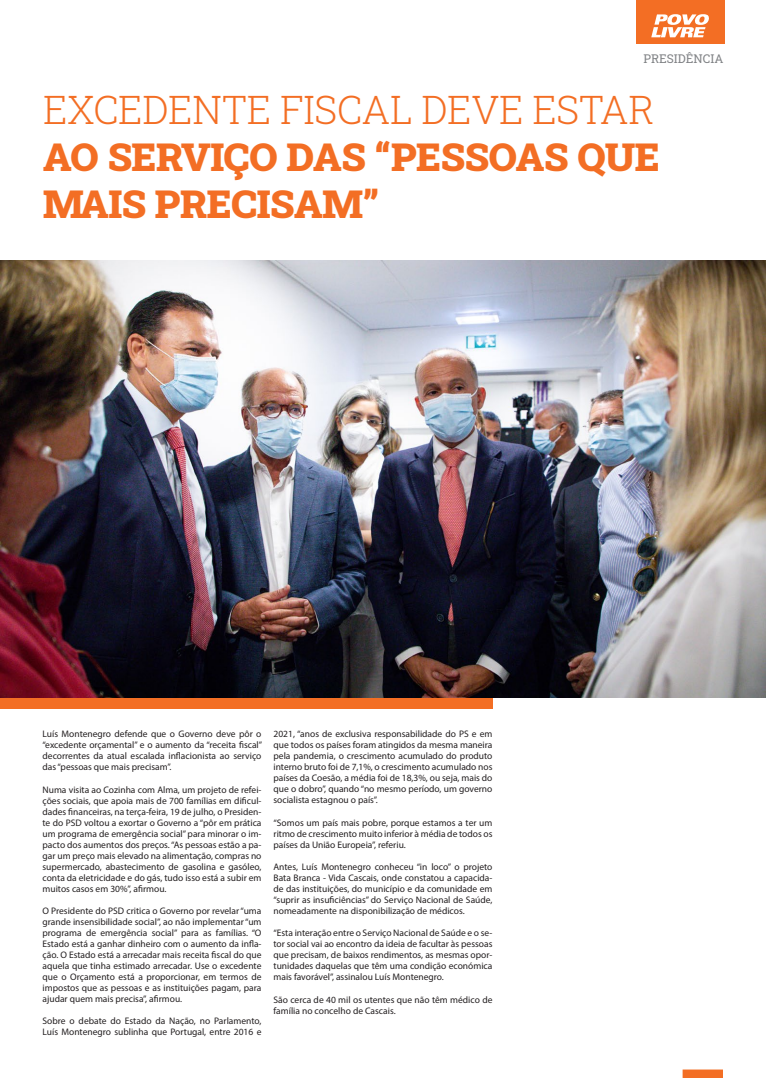
<style>
.page{position:relative;width:766px;height:1078px;background:#fff}
.page>*{position:absolute;margin:0;border:0;box-sizing:border-box;transform-origin:0 0}
.n_texto{font:900 39.1px/46.9px "Roboto Slab";letter-spacing:-.01em;color:#f36e24}
.topos{font:12px "Roboto Slab";color:#808285}
.t1{font:9.5px/11px "Myriad Pro";color:#231f20;text-align:justify}
.s1{font-weight:300}
</style>
<div class="page">
<div style="left:683px;top:1069px;width:39px;height:8px;background:#f36e24"></div>
<div style="left:682px;top:1069px;width:40px;height:8px;border:1px solid #f36e24"></div>
<img style="left:1px;top:260px;width:764px;height:437px">
<div style="left:1px;top:697px;width:492px;height:11px;background:#f36e24"></div>
<div style="left:635px;top:0;width:89px;height:44px;background:#f36e24"></div>
<svg style="left:651px;top:14px;width:58px;height:23px"></svg>
<p class="topos" style="left:643px;top:51px;width:81px">PRESIDÊNCIA</p>
<p class="n_texto" style="left:43px;top:85px;width:618px"><span class="s1">EXCEDENTE FISCAL DEVE ESTAR<br></span>AO SERVIÇO DAS “PESSOAS QUE<br>MAIS PRECISAM”</p>
<p class="t1" style="left:43px;top:728px;width:221px">Luís Montenegro defende que o Governo deve pôr o “excedente orçamental” e o aumento da “receita fiscal” decorrentes da atual escalada inflacionista ao serviço das “pessoas que mais precisam”.</p>
<p class="t1" style="left:43px;top:783px;width:220px">Numa visita ao Cozinha com Alma, um projeto de refei&shy;ções sociais, que apoia mais de 700 famílias em dificul&shy;dades financeiras, na terça-feira, 19 de julho, o Presiden&shy;te do PSD voltou a exortar o Governo a “pôr em prática um programa de emergência social” para minorar o im&shy;pacto dos aumentos dos preços. “As pessoas estão a pa&shy;gar um preço mais elevado na alimentação, compras no supermercado, abastecimento de gasolina e gasóleo, conta da eletricidade e do gás, tudo isso está a subir em muitos casos em 30%”, afirmou.</p>
<p class="t1" style="left:43px;top:904px;width:220px">O Presidente do PSD critica o Governo por revelar “uma grande insensibilidade social”, ao não implementar “um programa de emergência social” para as famílias. “O Estado está a ganhar dinheiro com o aumento da infla&shy;ção. O Estado está a arrecadar mais receita fiscal do que aquela que tinha estimado arrecadar. Use o excedente que o Orçamento está a proporcionar, em termos de impostos que as pessoas e as instituições pagam, para ajudar quem mais precisa”, afirmou.</p>
<p class="t1" style="left:43px;top:1015px;width:220px">Sobre o debate do Estado da Nação, no Parlamento,<br>Luís Montenegro sublinha que Portugal, entre 2016 e</p>
<p class="t1" style="left:273px;top:728px;width:220px">2021, “anos de exclusiva responsabilidade do PS e em que todos os países foram atingidos da mesma maneira pela pandemia, o crescimento acumulado do produto interno bruto foi de 7,1%, o crescimento acumulado nos países da Coesão, a média foi de 18,3%, ou seja, mais do que o dobro”, quando “no mesmo período, um governo socialista estagnou o país”.</p>
<p class="t1" style="left:273px;top:816px;width:220px">“Somos um país mais pobre, porque estamos a ter um ritmo de crescimento muito inferior à média de todos os países da União Europeia”, referiu.</p>
<p class="t1" style="left:273px;top:860px;width:220px">Antes, Luís Montenegro conheceu “in loco” o projeto Bata Branca - Vida Cascais, onde constatou a capacida&shy;de das instituições, do município e da comunidade em “suprir as insuficiências” do Serviço Nacional de Saúde, nomeadamente na disponibilização de médicos.</p>
<p class="t1" style="left:273px;top:927px;width:220px">“Esta interação entre o Serviço Nacional de Saúde e o se&shy;tor social vai ao encontro da ideia de facultar às pessoas que precisam, de baixos rendimentos, as mesmas opor&shy;tunidades daquelas que têm uma condição económica mais favorável”, assinalou Luís Montenegro.</p>
<p class="t1" style="left:273px;top:993px;width:220px">São cerca de 40 mil os utentes que não têm médico de família no concelho de Cascais.</p>
</div>
